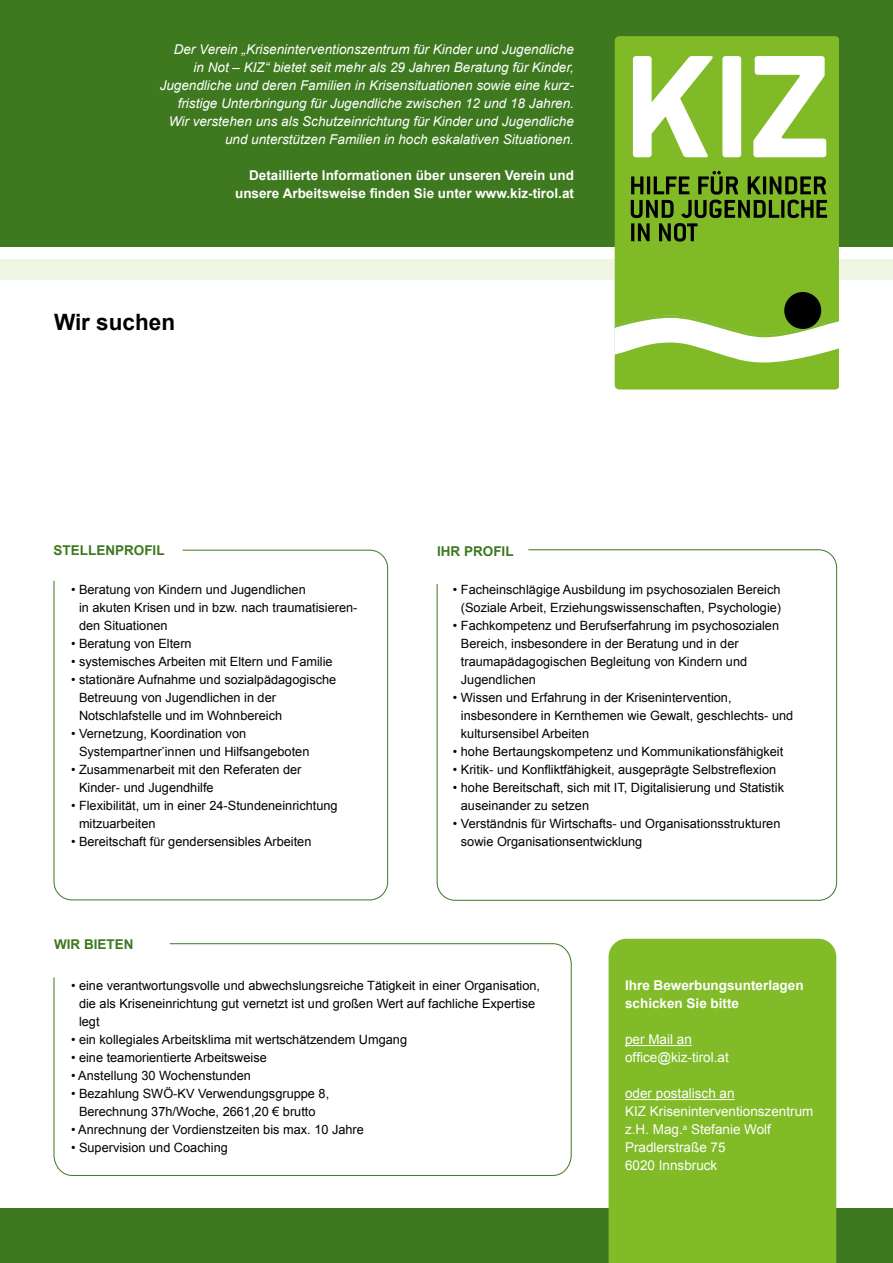
<style>
.page{position:relative;width:893px;height:1263px;background:#fff}
.page>*{position:absolute;margin:0;border:0;box-sizing:border-box;transform-origin:0 0}
.t1{font:700 22.5px "Arial";color:#000}
.t2{font:italic 13.5px/18px "Arial";color:#fff;text-align:right}
.t3{font:700 13.5px/18px "Arial";color:#fff;text-align:right}
.t4{font:13.5px/18px "Arial";color:#fff}
.t5{font:700 13.5px "Arial";color:#3e781f}
.t6{font:12.75px/18px "Arial";color:#000}
</style>
<div class="page">
<div style="left:0;top:1209px;width:893px;height:54px;background:#3e781f"></div>
<svg style="left:53px;top:943px;width:519px;height:233px"></svg>
<div style="left:0;top:0;width:893px;height:247px;background:#3e781f"></div>
<svg style="left:53px;top:549px;width:335px;height:352px"></svg>
<svg style="left:436px;top:549px;width:401px;height:352px"></svg>
<div style="left:609px;top:939px;width:227px;height:324px;background:#81bb27"></div>
<hr style="left:625px;top:1045px;width:67px;height:1px;background:#fff">
<hr style="left:625px;top:1099px;width:110px;height:1px;background:#fff">
<div style="left:0;top:259px;width:893px;height:21px;background:#eef6e3"></div>
<div style="left:615px;top:36px;width:224px;height:353px;background:#80ba27"></div>
<div style="left:722px;top:56px;width:19px;height:101px;background:#fff;border-radius:3px"></div>
<svg style="left:633px;top:56px;width:80px;height:101px;background:#c9e1a3"></svg>
<svg style="left:753px;top:56px;width:73px;height:101px;background:#c8e1a3"></svg>
<svg style="left:631px;top:171px;width:196px;height:71px;background:#5c871c"></svg>
<svg style="left:784px;top:292px;width:37px;height:37px"></svg>
<svg style="left:614px;top:294px;width:225px;height:68px"></svg>
<p class="t2" style="left:160px;top:40px;width:416px">Der Verein „Kriseninterventionszentrum für Kinder und Jugendliche<br>in Not – KIZ“ bietet seit mehr als 29 Jahren Beratung für Kinder, Jugendliche und deren Familien in Krisensituationen sowie eine kurz&shy;fristige Unterbringung für Jugendliche zwischen 12 und 18 Jahren.<br>Wir verstehen uns als Schutzeinrichtung für Kinder und Jugendliche und unterstützen Familien in hoch eskalativen Situationen.</p>
<p class="t3" style="left:235px;top:167px;width:340px">Detaillierte Informationen über unseren Verein und unsere Arbeitsweise finden Sie unter www.kiz-tirol.at</p>
<h1 class="t1" style="left:54px;top:307px;width:123px">Wir suchen</h1>
<p class="t5" style="left:54px;top:541px;width:113px">STELLENPROFIL</p>
<p class="t5" style="left:437px;top:542px;width:78px">IHR PROFIL</p>
<p class="t6" style="left:79px;top:581px;width:280px;text-indent:-8px">• Beratung von Kindern und Jugendlichen<br>in akuten Krisen und in bzw. nach traumatisieren&shy;den Situationen</p>
<p class="t6" style="left:71px;top:635px;width:122px">• Beratung von Eltern</p>
<p class="t6" style="left:71px;top:653px;width:263px">• systemisches Arbeiten mit Eltern und Familie</p>
<p class="t6" style="left:79px;top:671px;width:259px;text-indent:-8px">• stationäre Aufnahme und sozialpädagogische<br>Betreuung von Jugendlichen in der<br>Notschlafstelle und im Wohnbereich</p>
<p class="t6" style="left:79px;top:725px;width:232px;text-indent:-8px">• Vernetzung, Koordination von<br>Systempartner<sup>*</sup>innen und Hilfsangeboten</p>
<p class="t6" style="left:79px;top:761px;width:224px;text-indent:-8px">• Zusammenarbeit mit den Referaten der<br>Kinder- und Jugendhilfe</p>
<p class="t6" style="left:79px;top:797px;width:260px;text-indent:-8px">• Flexibilität, um in einer 24-Stundeneinrichtung mitzuarbeiten</p>
<p class="t6" style="left:71px;top:833px;width:242px">• Bereitschaft für gendersensibles Arbeiten</p>
<p class="t5" style="left:54px;top:935px;width:81px">WIR BIETEN</p>
<p class="t6" style="left:453px;top:581px;width:330px;text-align:right">• Facheinschlägige Ausbildung im psychosozialen Bereich (Soziale Arbeit, Erziehungswissenschaften, Psychologie)</p>
<p class="t6" style="left:461px;top:617px;width:320px;text-indent:-8px">• Fachkompetenz und Berufserfahrung im psychosozialen Bereich, insbesondere in der Beratung und in der traumapädagogischen Begleitung von Kindern und Jugendlichen</p>
<p class="t6" style="left:461px;top:689px;width:334px;text-indent:-8px">• Wissen und Erfahrung in der Krisenintervention, insbesondere in Kernthemen wie Gewalt, geschlechts- und kultursensibel Arbeiten</p>
<p class="t6" style="left:453px;top:743px;width:332px">• hohe Bertaungskompetenz und Kommunikationsfähigkeit</p>
<p class="t6" style="left:453px;top:761px;width:325px">• Kritik- und Konfliktfähigkeit, ausgeprägte Selbstreflexion</p>
<p class="t6" style="left:461px;top:779px;width:325px;text-indent:-8px">• hohe Bereitschaft, sich mit IT, Digitalisierung und Statistik auseinander zu setzen</p>
<p class="t6" style="left:461px;top:815px;width:321px;text-indent:-8px">• Verständnis für Wirtschafts- und Organisationsstrukturen sowie Organisationsentwicklung</p>
<p class="t6" style="left:79px;top:977px;width:463px;text-indent:-8px">• eine verantwortungsvolle und abwechslungsreiche Tätigkeit in einer Organisation, die als Kriseneinrichtung gut vernetzt ist und großen Wert auf fachliche Expertise legt</p>
<p class="t6" style="left:71px;top:1031px;width:338px">• ein kollegiales Arbeitsklima mit wertschätzendem Umgang</p>
<p class="t6" style="left:71px;top:1049px;width:197px">• eine teamorientierte Arbeitsweise</p>
<p class="t6" style="left:71px;top:1067px;width:182px">• Anstellung 30 Wochenstunden</p>
<p class="t6" style="left:71px;top:1085px;width:260px;text-align:center">• Bezahlung SWÖ-KV Verwendungsgruppe 8,<br>Berechnung 37h/Woche, 2661,20 € brutto</p>
<p class="t6" style="left:71px;top:1121px;width:294px">• Anrechnung der Vordienstzeiten bis max. 10 Jahre</p>
<p class="t6" style="left:71px;top:1139px;width:158px">• Supervision und Coaching</p>
<p class="t3" style="left:625px;top:977px;width:180px;text-align:left">Ihre Bewerbungsunterlagen schicken Sie bitte</p>
<p class="t4" style="left:625px;top:1030px;width:105px">per Mail an office@kiz-tirol.at</p>
<p class="t4" style="left:625px;top:1084px;width:190px">oder postalisch an<br>KIZ Kriseninterventionszentrum z.H. Mag.<sup>a</sup> Stefanie Wolf<br>Pradlerstraße 75<br>6020 Innsbruck</p>
</div>
